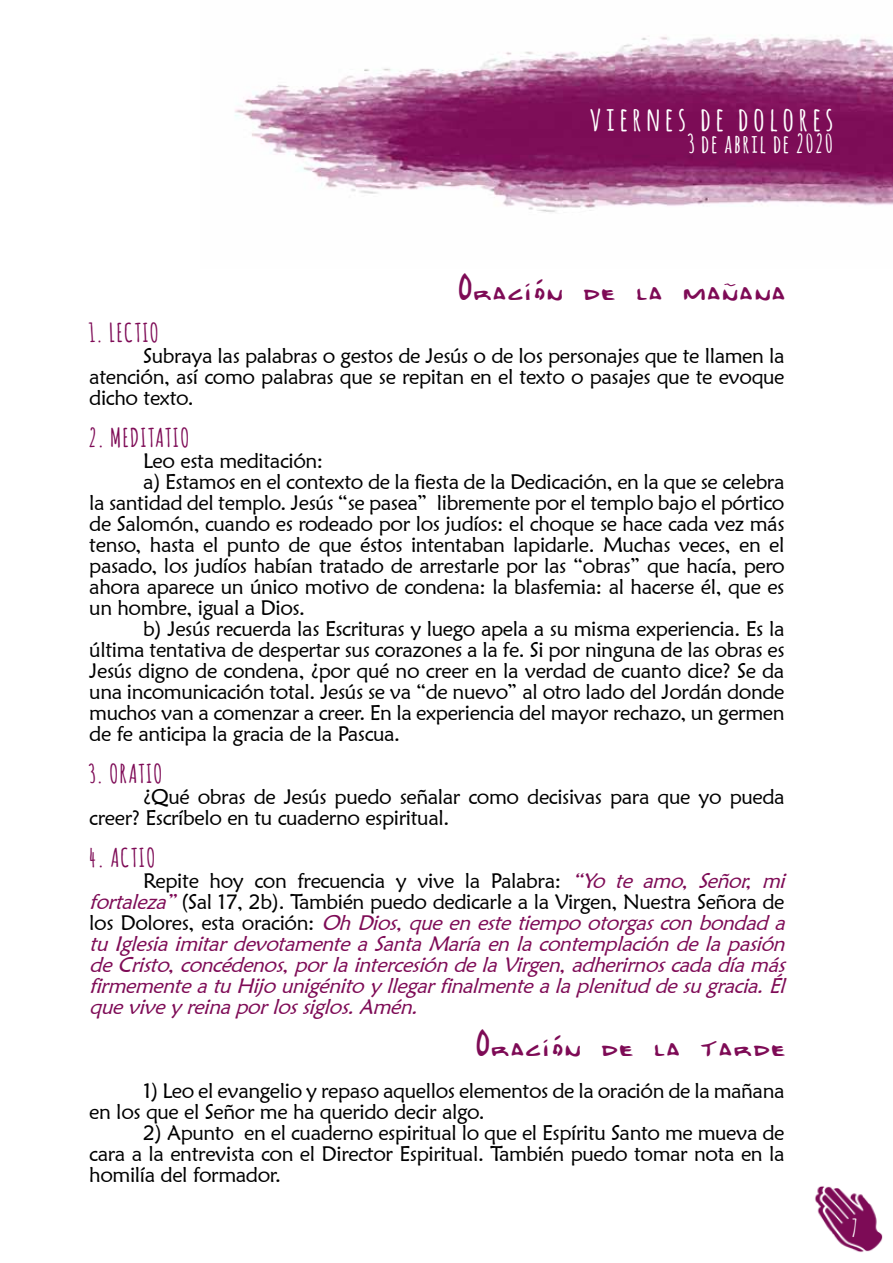
<style>
.page{position:relative;width:893px;height:1263px;background:#fff}
.page>*{position:absolute;margin:0;border:0;box-sizing:border-box;transform-origin:0 0}
.t1{font:33px "Bobcat";letter-spacing:.08em;color:#7e0b56}
.t2{font:700 33px "Amatic";letter-spacing:.17em;color:#fff}
.t3{font:700 25.5px "Amatic";letter-spacing:.08em;color:#7e0b56}
.t4{font:700 25.5px "Amatic";letter-spacing:.09em;color:#fff}
.t5{font:700 24px "Amatic";color:#fff}
.t6{font:21px/21px "Maiandra GD";letter-spacing:-.02em;color:#000;text-align:justify}
.t7{font:italic 21px/21px "Maiandra GD";color:#7e0b56}
.s1{font-style:normal;color:#000}
</style>
<div class="page">
<img style="left:815px;top:1186px;width:68px;height:66px">
<img style="left:235px;top:36px;width:658px;height:176px">
<h1 class="t2" style="left:590px;top:95px;width:245px">viernes de dolores</h1>
<p class="t4" style="left:688px;top:126px;width:147px">3 de abril de 2020</p>
<h1 class="t1" style="left:456px;top:271px;width:330px">Oracíón de la mañana</h1>
<p class="t3" style="left:89px;top:314px;width:71px">1. LECTIO</p>
<p class="t6" style="left:89px;top:345px;width:697px;text-indent:54px">Subraya las palabras o gestos de Jesús o de los personajes que te llamen la atención, así como palabras que se repitan en el texto o pasajes que te evoque dicho texto.</p>
<p class="t3" style="left:89px;top:419px;width:101px">2. MEDITATIO</p>
<p class="t6" style="left:143px;top:450px;width:182px">Leo esta meditación:</p>
<p class="t6" style="left:143px;top:471px;width:643px">a) Estamos en el contexto de la fiesta de la Dedicación, en la que se celebra</p>
<p class="t6" style="left:89px;top:492px;width:697px">la santidad del templo. Jesús “se pasea” libremente por el templo bajo el pórtico</p>
<p class="t6" style="left:89px;top:513px;width:697px">de Salomón, cuando es rodeado por los judíos: el choque se hace cada vez más</p>
<p class="t6" style="left:89px;top:534px;width:697px">tenso, hasta el punto de que éstos intentaban lapidarle. Muchas veces, en el</p>
<p class="t6" style="left:89px;top:555px;width:697px">pasado, los judíos habían tratado de arrestarle por las “obras” que hacía, pero</p>
<p class="t6" style="left:89px;top:576px;width:697px">ahora aparece un único motivo de condena: la blasfemia: al hacerse él, que es</p>
<p class="t6" style="left:89px;top:597px;width:217px">un hombre, igual a Dios.</p>
<p class="t6" style="left:143px;top:618px;width:643px">b) Jesús recuerda las Escrituras y luego apela a su misma experiencia. Es la</p>
<p class="t6" style="left:89px;top:639px;width:697px">última tentativa de despertar sus corazones a la fe. Si por ninguna de las obras es</p>
<p class="t6" style="left:89px;top:660px;width:697px">Jesús digno de condena, ¿por qué no creer en la verdad de cuanto dice? Se da</p>
<p class="t6" style="left:89px;top:681px;width:697px">una incomunicación total. Jesús se va “de nuevo” al otro lado del Jordán donde</p>
<p class="t6" style="left:89px;top:702px;width:697px">muchos van a comenzar a creer. En la experiencia del mayor rechazo, un germen</p>
<p class="t6" style="left:89px;top:723px;width:312px">de fe anticipa la gracia de la Pascua.</p>
<p class="t3" style="left:89px;top:755px;width:74px">3. ORATIO</p>
<p class="t6" style="left:89px;top:786px;width:697px;text-indent:54px">¿Qué obras de Jesús puedo señalar como decisivas para que yo pueda creer? Escríbelo en tu cuaderno espiritual.</p>
<p class="t3" style="left:89px;top:839px;width:67px">4. ACTIO</p>
<p class="t7" style="left:89px;top:870px;width:704px;text-indent:54px"><span class="s1">Repite hoy con frecuencia y vive la Palabra:</span> “Yo te amo, Señor, mi fortaleza”<span class="s1">(Sal 17, 2b). También puedo dedicarle a la Virgen, Nuestra Señora de l o s D o l o r e s , e s t a o r a c i ó n :</span> OhDios,queenestetiempootorgasconbondada tuIglesiaimitardevotamenteaSantaMaríaenlacontemplacióndelapasión deCristo,concédenos,porlaintercesióndelaVirgen,adherirnoscadadíamás firmementeatuHijounigénitoyllegarfinalmentealaplenituddesugracia.Él queviveyreinaporlossiglos.Amén.</p>
<h1 class="t1" style="left:474px;top:1027px;width:312px">Oracíón de la tarde</h1>
<p class="t6" style="left:89px;top:1080px;width:697px;text-indent:54px">1) Leo el evangelio y repaso aquellos elementos de la oración de la mañana en los que el Señor me ha querido decir algo.</p>
<p class="t6" style="left:89px;top:1122px;width:697px;text-indent:54px">2) Apunto en el cuaderno espiritual lo que el Espíritu Santo me mueva de cara a la entrevista con el Director Espiritual. También puedo tomar nota en la homilía del formador.</p>
<p class="t5" style="left:852px;top:1211px;width:7px">7</p>
</div>
